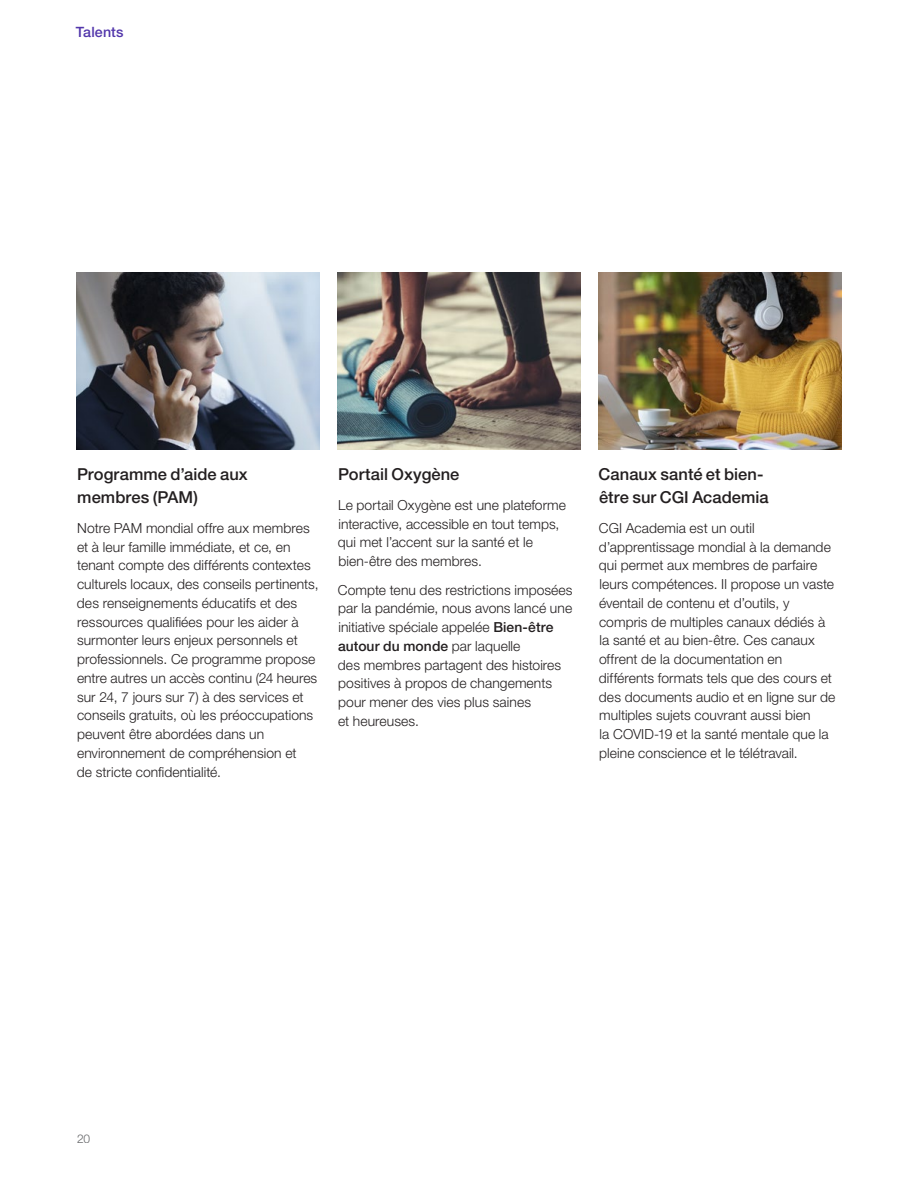
<style>
.page{position:relative;width:918px;height:1188px;background:#fff}
.page>*{position:absolute;margin:0;border:0;box-sizing:border-box;transform-origin:0 0}
.H4{font:500 16.5px/23.1px "Helvetica Neue LT Pro";letter-spacing:.005em;color:#231f20}
.H5{font:500 14.25px "Helvetica Neue LT Pro";letter-spacing:.01em;color:#5236ab}
.Text{font:300 13.8px/18.8px "Helvetica Neue LT Pro";letter-spacing:.005em;color:#231f20}
.t1{font:300 12px "Helvetica Neue LT Pro";color:#636466}
.s1{font-weight:500}
</style>
<div class="page">
<img style="left:76px;top:272px;width:244px;height:178px">
<img style="left:338px;top:272px;width:242px;height:178px">
<img style="left:598px;top:272px;width:244px;height:178px">
<h6 class="H5" style="left:76px;top:24px;width:49px">Talents</h6>
<h6 class="H4" style="left:77px;top:462px;width:172px">Programme d’aide aux membres (PAM)</h6>
<p class="Text" style="left:77px;top:518px;width:243px">Notre PAM mondial offre aux membres et à leur famille immédiate, et ce, en tenant compte des différents contextes culturels locaux, des conseils pertinents, des renseignements éducatifs et des ressources qualifiées pour les aider à surmonter leurs enjeux personnels et professionnels. Ce programme propose entre autres un accès continu (24 heures sur 24, 7 jours sur 7) à des services et conseils gratuits, où les préoccupations peuvent être abordées dans un environnement de compréhension et<br>de stricte confidentialité.</p>
<h6 class="H4" style="left:338px;top:462px;width:123px">Portail Oxygène</h6>
<p class="Text" style="left:338px;top:495px;width:230px">Le portail Oxygène est une plateforme interactive, accessible en tout temps, qui met l’accent sur la santé et le bien-être des membres.</p>
<p class="Text" style="left:338px;top:580px;width:236px">Compte tenu des restrictions imposées par la pandémie, nous avons lancé une initiative spéciale appelée <span class="s1">Bien-être autour du monde</span> par laquelle<br>des membres partagent des histoires positives à propos de changements pour mener des vies plus saines<br>et heureuses.</p>
<h6 class="H4" style="left:599px;top:462px;width:172px">Canaux santé et bien&shy;être sur CGI Academia</h6>
<p class="Text" style="left:599px;top:518px;width:238px">CGI Academia est un outil d’apprentissage mondial à la demande qui permet aux membres de parfaire leurs compétences. Il propose un vaste éventail de contenu et d’outils, y compris de multiples canaux dédiés à la santé et au bien-être. Ces canaux offrent de la documentation en différents formats tels que des cours et des documents audio et en ligne sur de multiples sujets couvrant aussi bien<br>la COVID-19 et la santé mentale que la pleine conscience et le télétravail.</p>
<p class="t1" style="left:77px;top:1131px;width:15px">20</p>
</div>
